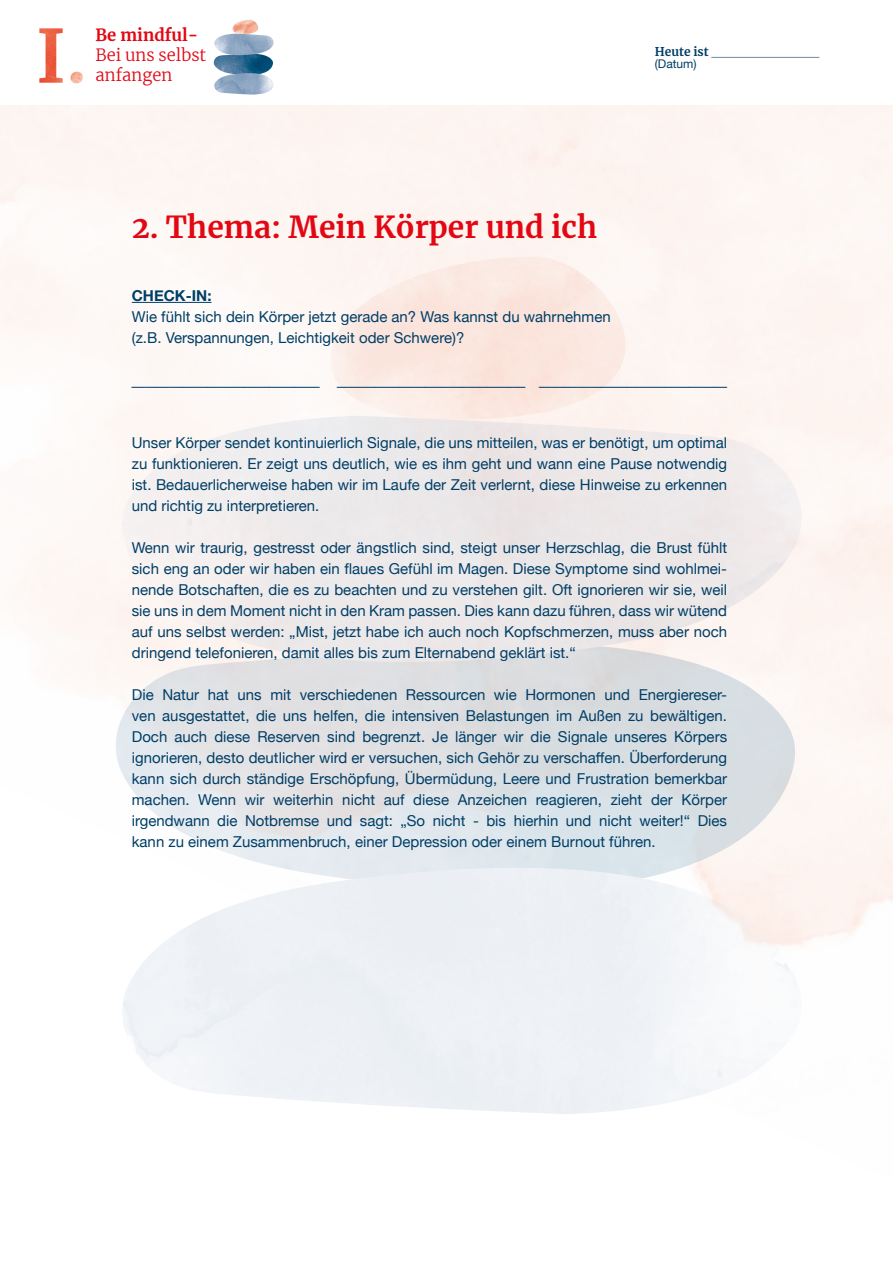
<style>
.page{position:relative;width:893px;height:1263px;background:#fff}
.page>*{position:absolute;margin:0;border:0;box-sizing:border-box;transform-origin:0 0}
.t1{font:700 30px "Merriweather";color:#e30613}
.t2{font:300 16.65px/20px "Merriweather";color:#e30613}
.t3{font:700 16.65px "Merriweather";color:#e30613}
.t4{font:15px/21px "Helvetica Neue";color:#003e66;text-align:justify}
.t5{font:700 15px "Merriweather";color:#003e66}
.t6{font:700 15px "Helvetica Neue";color:#003e66}
.t7{font:700 12px/12px "Helvetica Neue";color:#003e66}
.s1{font-family:"Merriweather"}
.s2{font-weight:400}
</style>
<div class="page">
<img style="left:213px;top:34px;width:61px;height:39px">
<img style="left:231px;top:20px;width:32px;height:15px">
<img style="left:214px;top:73px;width:60px;height:22px">
<img style="left:39px;top:28px;width:44px;height:55px">
<hr style="left:132px;top:302px;width:80px;height:1px;background:#003e66">
<p class="t3" style="left:96px;top:23px;width:104px">Be mindful-</p>
<p class="t2" style="left:96px;top:44px;width:112px">Bei uns selbst anfangen</p>
<p class="t7" style="left:655px;top:46px;width:166px"><span class="s1">Heute ist</span> __________________ <span class="s2">(Datum)</span></p>
<h1 class="t1" style="left:132px;top:206px;width:467px">2. Thema: Mein Körper und ich</h1>
<p class="t6" style="left:132px;top:284px;width:81px">CHECK-IN:</p>
<p class="t4" style="left:132px;top:307px;width:480px">Wie fühlt sich dein Körper jetzt gerade an? Was kannst du wahrnehmen (z.B. Verspannungen, Leichtigkeit oder Schwere)?</p>
<p class="t5" style="left:132px;top:369px;width:597px">_______________ _______________ _______________</p>
<p class="t4" style="left:132px;top:433px;width:597px">Unser Körper sendet kontinuierlich Signale, die uns mitteilen, was er benötigt, um optimal zu funktionieren. Er zeigt uns deutlich, wie es ihm geht und wann eine Pause notwendig ist. Bedauerlicherweise haben wir im Laufe der Zeit verlernt, diese Hinweise zu erkennen und richtig zu interpretieren.</p>
<p class="t4" style="left:132px;top:538px;width:597px">Wenn wir traurig, gestresst oder ängstlich sind, steigt unser Herzschlag, die Brust fühlt sich eng an oder wir haben ein flaues Gefühl im Magen. Diese Symptome sind wohlmei&shy;nende Botschaften, die es zu beachten und zu verstehen gilt. Oft ignorieren wir sie, weil sie uns in dem Moment nicht in den Kram passen. Dies kann dazu führen, dass wir wütend auf uns selbst werden: „Mist, jetzt habe ich auch noch Kopfschmerzen, muss aber noch dringend telefonieren, damit alles bis zum Elternabend geklärt ist.“</p>
<p class="t4" style="left:132px;top:685px;width:597px">Die Natur hat uns mit verschiedenen Ressourcen wie Hormonen und Energiereser&shy;ven ausgestattet, die uns helfen, die intensiven Belastungen im Außen zu bewältigen.<br>Doch auch diese Reserven sind begrenzt. Je länger wir die Signale unseres Körpers ignorieren, desto deutlicher wird er versuchen, sich Gehör zu verschaffen. Überforderung kann sich durch ständige Erschöpfung, Übermüdung, Leere und Frustration bemerkbar machen. Wenn wir weiterhin nicht auf diese Anzeichen reagieren, zieht der Körper irgendwann die Notbremse und sagt: „So nicht - bis hierhin und nicht weiter!“ Dies kann zu einem Zusammenbruch, einer Depression oder einem Burnout führen.</p>
</div>
